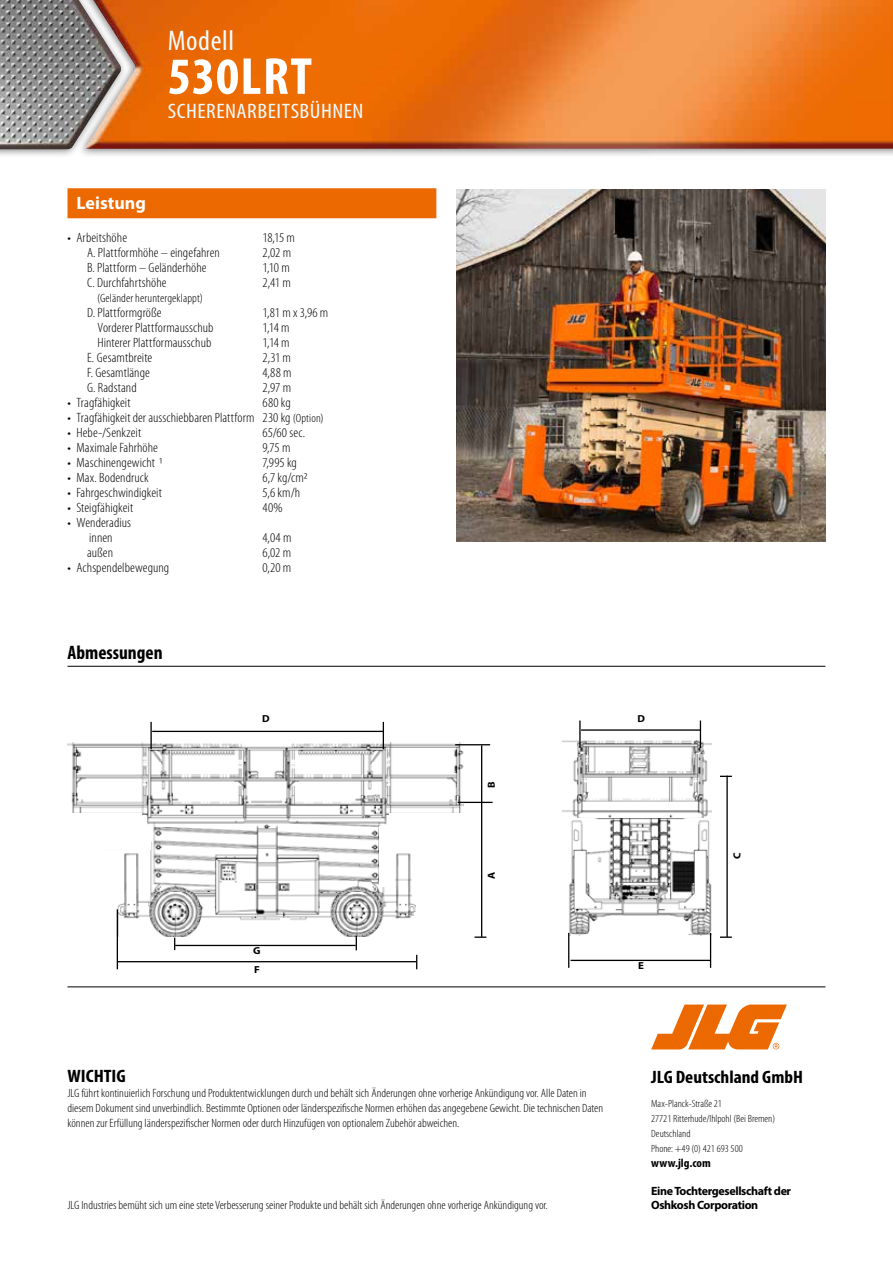
<style>
.page{position:relative;width:893px;height:1263px;background:#fff}
.page>*{position:absolute;margin:0;border:0;box-sizing:border-box;transform-origin:0 0}
.t1{font:700 condensed 52.5px "Myriad Pro";letter-spacing:.02em;color:#fff;scale:1.05 1}
.t2{font:condensed 28.5px "Myriad Pro";letter-spacing:.02em;color:#f0fbff;scale:1.05 1}
.t3{font:condensed 21px "Myriad Pro";letter-spacing:.02em;color:#f0fbff;scale:1.12 1}
.t4{font:700 condensed 19.5px "Myriad Pro";color:#000}
.t5{font:700 condensed 18px "Myriad Pro";color:#000;scale:1.07 1}
.t6{font:700 18px "Myriad Pro";color:#fff}
.t7{font:700 condensed 18px "Myriad Pro";color:#000;scale:1.1 1}
.t8{font:300 condensed 13.5px/15px "Myriad Pro";letter-spacing:.005em;color:#000;text-align:center;scale:1.07 1}
.t9{font:300 condensed 12px/15px "Myriad Pro";color:#000;scale:1.07 1}
.t10{font:700 12px/13.5px "Myriad Pro";letter-spacing:-.03em;color:#000}
.t11{font:700 condensed 12px "Myriad Pro";color:#000;scale:1.07 1}
.t12{font:300 condensed 10.5px/15px "Myriad Pro";color:#000;scale:1.07 1}
.t13{font:700 10.2px/18.6px "Myriad Pro";color:#000;scale:1.07 1}
.s1{font-size:12px}
</style>
<div class="page">
<div style="left:77px;top:0;width:816px;height:158px;background:#000;opacity:.5"></div>
<img style="left:128px;top:0;width:765px;height:149px">
<div style="left:0;top:0;width:128px;height:159px;background:#000;opacity:.5"></div>
<img style="left:0;top:0;width:121px;height:149px">
<hr style="left:68px;top:986px;width:757px;height:1px;background:#000">
<svg style="left:651px;top:1004px;width:136px;height:45px"></svg>
<img style="left:68px;top:743px;width:396px;height:193px">
<img style="left:457px;top:189px;width:368px;height:353px">
<img style="left:562px;top:740px;width:149px;height:196px">
<hr style="left:571px;top:960px;width:140px;height:1px;background:#000">
<hr style="left:581px;top:729px;width:120px;height:2px;background:#000">
<svg style="left:700px;top:720px;width:1px;height:28px"></svg>
<hr style="left:579px;top:720px;width:2px;height:28px;background:#000">
<hr style="left:710px;top:933px;width:1px;height:35px;background:#000">
<hr style="left:568px;top:933px;width:1px;height:35px;background:#000">
<hr style="left:481px;top:745px;width:1px;height:192px;background:#000">
<hr style="left:726px;top:776px;width:2px;height:161px;background:#000">
<hr style="left:175px;top:945px;width:181px;height:1px;background:#000">
<hr style="left:118px;top:961px;width:298px;height:1px;background:#000">
<hr style="left:152px;top:731px;width:231px;height:1px;background:#000">
<hr style="left:455px;top:744px;width:35px;height:1px;background:#000">
<hr style="left:458px;top:802px;width:35px;height:1px;background:#000">
<svg style="left:174px;top:938px;width:1px;height:12px"></svg>
<hr style="left:117px;top:909px;width:1px;height:60px;background:#000">
<svg style="left:383px;top:722px;width:1px;height:27px"></svg>
<hr style="left:150px;top:722px;width:2px;height:27px;background:#000">
<svg style="left:356px;top:936px;width:1px;height:14px"></svg>
<div style="left:389px;top:813px;width:75px;height:40px;background:#fff"></div>
<div style="left:413px;top:854px;width:57px;height:46px;background:#fff"></div>
<div style="left:379px;top:826px;width:16px;height:60px;background:#fff"></div>
<div style="left:280px;top:919px;width:9px;height:21px;background:#fff"></div>
<div style="left:416px;top:897px;width:32px;height:45px;background:#fff"></div>
<hr style="left:414px;top:913px;width:4px;height:31px;background:#fff">
<svg style="left:416px;top:955px;width:1px;height:14px"></svg>
<svg style="left:475px;top:936px;width:11px;height:2px"></svg>
<svg style="left:720px;top:936px;width:12px;height:2px"></svg>
<div style="left:68px;top:813px;width:74px;height:37px;background:#fff"></div>
<div style="left:76px;top:832px;width:75px;height:18px;background:#fff"></div>
<div style="left:221px;top:918px;width:18px;height:19px;background:#fff"></div>
<hr style="left:68px;top:666px;width:757px;height:1px;background:#000">
<div style="left:68px;top:188px;width:368px;height:30px;background:#ec6801"></div>
<h2 class="t2" style="left:168px;top:24px;width:65px">Modell</h2>
<h1 class="t1" style="left:168px;top:44px;width:139px">530LRT</h1>
<h3 class="t3" style="left:168px;top:98px;width:176px">SCHERENARBEITSBÜHNEN</h3>
<h3 class="t6" style="left:76px;top:191px;width:71px">Leistung</h3>
<p class="t8" style="left:68px;top:229px;width:57px">• Arbeitshöhe</p>
<p class="t8" style="left:262px;top:229px;width:32px">18,15 m</p>
<p class="t8" style="left:87px;top:244px;width:126px">A. Plattformhöhe – eingefahren</p>
<p class="t8" style="left:263px;top:244px;width:28px">2,02 m</p>
<p class="t8" style="left:87px;top:259px;width:113px">B. Plattform – Geländerhöhe</p>
<p class="t8" style="left:263px;top:259px;width:27px">1,10 m</p>
<p class="t8" style="left:87px;top:274px;width:76px">C. Durchfahrtshöhe</p>
<p class="t8" style="left:263px;top:274px;width:28px">2,41 m</p>
<p class="t9" style="left:97px;top:290px;width:101px">(Geländer heruntergeklappt)</p>
<p class="t8" style="left:87px;top:304px;width:71px">D. Plattformgröße</p>
<p class="t8" style="left:263px;top:304px;width:63px">1,81 m x 3,96 m</p>
<p class="t8" style="left:98px;top:319px;width:110px">Vorderer Plattformausschub</p>
<p class="t8" style="left:263px;top:319px;width:27px">1,14 m</p>
<p class="t8" style="left:98px;top:334px;width:108px">Hinterer Plattformausschub</p>
<p class="t8" style="left:263px;top:334px;width:27px">1,14 m</p>
<p class="t8" style="left:87px;top:349px;width:62px">E. Gesamtbreite</p>
<p class="t8" style="left:263px;top:349px;width:28px">2,31 m</p>
<p class="t8" style="left:87px;top:364px;width:60px">F. Gesamtlänge</p>
<p class="t8" style="left:263px;top:364px;width:29px">4,88 m</p>
<p class="t8" style="left:87px;top:379px;width:48px">G. Radstand</p>
<p class="t8" style="left:263px;top:379px;width:28px">2,97 m</p>
<p class="t8" style="left:68px;top:394px;width:60px">• Tragfähigkeit</p>
<p class="t8" style="left:263px;top:394px;width:28px">680 kg</p>
<p class="t8" style="left:68px;top:409px;width:241px">• Tragfähigkeit der ausschiebbaren Plattform 230 kg <span class="s1">(Option)</span></p>
<p class="t8" style="left:68px;top:424px;width:70px">• Hebe-/Senkzeit</p>
<p class="t8" style="left:263px;top:424px;width:41px">65/60 sec.</p>
<p class="t8" style="left:68px;top:439px;width:86px">• Maximale Fahrhöhe</p>
<p class="t8" style="left:263px;top:439px;width:28px">9,75 m</p>
<p class="t8" style="left:68px;top:454px;width:90px">• Maschinengewicht 1</p>
<p class="t8" style="left:263px;top:454px;width:34px">7,995 kg</p>
<p class="t8" style="left:68px;top:469px;width:77px">• Max. Bodendruck</p>
<p class="t8" style="left:263px;top:469px;width:43px">6,7 kg/cm2</p>
<p class="t8" style="left:68px;top:484px;width:90px">• Fahrgeschwindigkeit</p>
<p class="t8" style="left:262px;top:484px;width:37px">5,6 km/h</p>
<p class="t8" style="left:68px;top:499px;width:63px">• Steigfähigkeit</p>
<p class="t8" style="left:263px;top:499px;width:20px">40%</p>
<p class="t8" style="left:68px;top:514px;width:61px">• Wenderadius innen</p>
<p class="t8" style="left:263px;top:529px;width:29px">4,04 m</p>
<p class="t8" style="left:87px;top:544px;width:26px">außen</p>
<p class="t8" style="left:263px;top:544px;width:28px">6,02 m</p>
<p class="t8" style="left:68px;top:559px;width:97px">• Achspendelbewegung</p>
<p class="t8" style="left:263px;top:559px;width:28px">0,20 m</p>
<h3 class="t4" style="left:68px;top:641px;width:97px">Abmessungen</h3>
<p class="t13" style="left:262px;top:708px;width:9px">D</p>
<p class="t13" style="left:253px;top:941px;width:8px">G<br>F</p>
<p class="t13" style="left:482px;top:787px;width:8px;rotate:-90deg">B</p>
<p class="t13" style="left:482px;top:879px;width:8px;rotate:-90deg">A</p>
<p class="t13" style="left:637px;top:708px;width:9px">D</p>
<p class="t13" style="left:638px;top:956px;width:7px">E</p>
<p class="t13" style="left:727px;top:859px;width:8px;rotate:-90deg">C</p>
<h3 class="t7" style="left:68px;top:1064px;width:55px">WICHTIG</h3>
<p class="t9" style="left:68px;top:1085px;width:502px">JLG führt kontinuierlich Forschung und Produktentwicklungen durch und behält sich Änderungen ohne vorherige Ankündigung vor. Alle Daten in diesem Dokument sind unverbindlich. Bestimmte Optionen oder länderspezifische Normen erhöhen das angegebene Gewicht. Die technischen Daten können zur Erfüllung länderspezifischer Normen oder durch Hinzufügen von optionalem Zubehör abweichen.</p>
<p class="t9" style="left:68px;top:1197px;width:450px">JLG Industries bemüht sich um eine stete Verbesserung seiner Produkte und behält sich Änderungen ohne vorherige Ankündigung vor.</p>
<h3 class="t5" style="left:651px;top:1066px;width:143px">JLG Deutschland GmbH</h3>
<p class="t12" style="left:651px;top:1096px;width:117px">Max-Planck-Straße 21<br>27721 Ritterhude/Ihlpohl (Bei Bremen)<br>Deutschland<br>Phone: +49 (0) 421 693 500</p>
<p class="t11" style="left:651px;top:1155px;width:57px">www.jlg.com</p>
<p class="t10" style="left:651px;top:1184px;width:142px">Eine Tochtergesellschaft der<br>Oshkosh Corporation</p>
</div>
